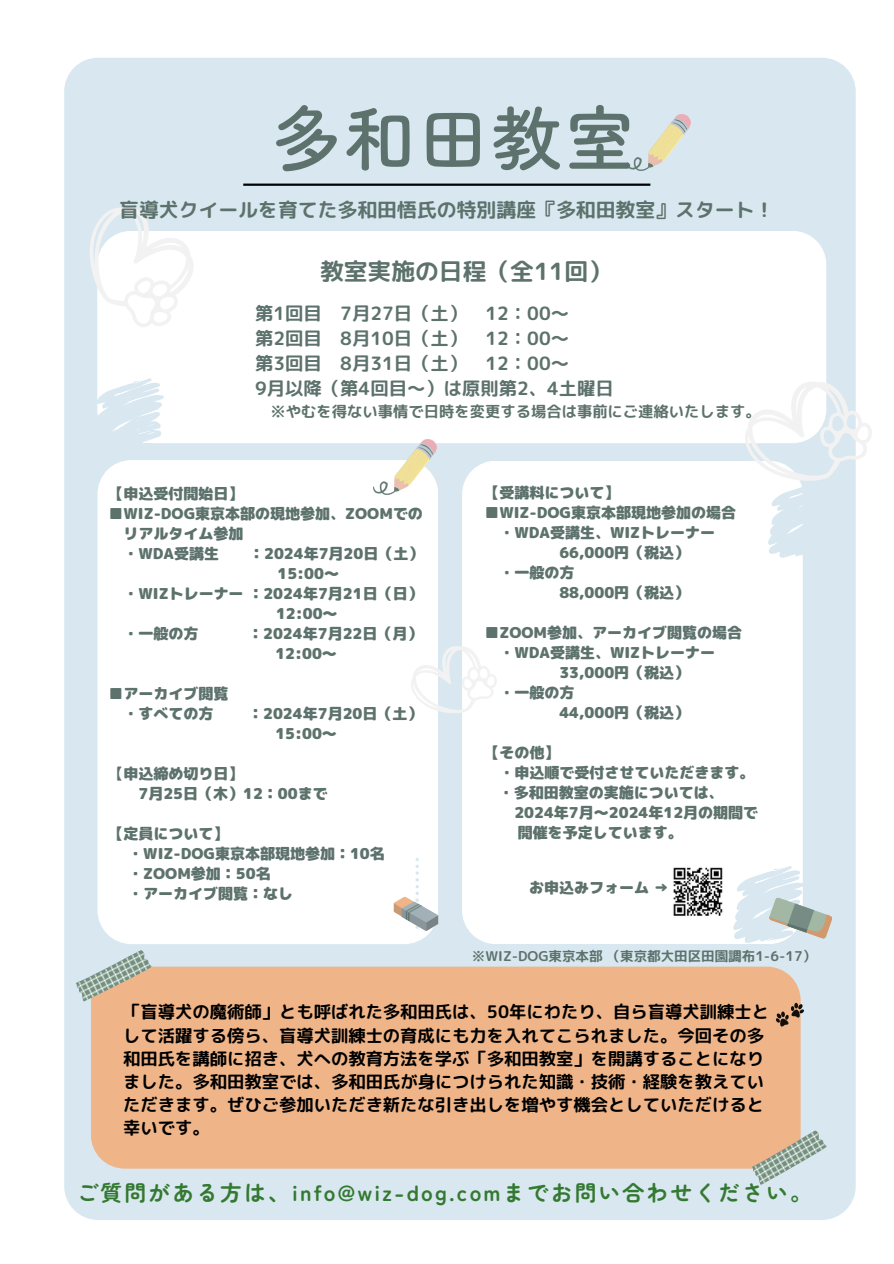
<style>
.page{position:relative;width:894px;height:1264px;background:#fff}
.page>*{position:absolute;margin:0;border:0;box-sizing:border-box;transform-origin:0 0}
.t1{font:73.35px "Canva Tsuku A Rd Gothic Std B";color:#5d726c}
.t2{font:23.7px "rounded mplus 1 p bold";color:#5d726c}
.t3{font:700 21.75px "Zen Maru Gothic";letter-spacing:.1em;color:#347931}
.t4{font:19.8px "rounded mplus 1 p bold";color:#5d726c}
.t5{font:18.3px/24.8px "rounded mplus 1 p bold";color:#5d726c}
.t6{font:17.25px/23.1px "rounded mplus 1 p bold";color:#000}
.t7{font:15.3px "rounded mplus 1 p bold";color:#5d726c}
.t8{font:15px/20px "rounded mplus 1 p black";color:#5d726c}
.t9{font:13.5px "rounded mplus 1 p bold";color:#5d726c}
.s1{font-family:"rounded mplus 1 p bold"}
</style>
<div class="page">
<div style="left:64px;top:58px;width:791px;height:1161px;background:#d9e8f0;border-radius:34px"></div>
<div style="left:97px;top:460px;width:341px;height:484px;background:#fff"></div>
<div style="left:91px;top:966px;width:709px;height:202px;background:#efb487"></div>
<div style="left:462px;top:461px;width:340px;height:482px;background:#fff"></div>
<hr style="left:243px;top:183px;width:407px;height:3px;background:#000">
<svg style="left:393px;top:857px;width:45px;height:74px;background:#e6e6e4"></svg>
<svg style="left:76px;top:950px;width:77px;height:52px"></svg>
<svg style="left:750px;top:1128px;width:77px;height:57px"></svg>
<div style="left:97px;top:231px;width:729px;height:212px;background:#fff"></div>
<img style="left:627px;top:115px;width:63px;height:55px">
<svg style="left:775px;top:1002px;width:28px;height:24px"></svg>
<svg style="left:90px;top:207px;width:123px;height:132px"></svg>
<svg style="left:402px;top:634px;width:101px;height:96px"></svg>
<img style="left:373px;top:439px;width:63px;height:55px">
<svg style="left:732px;top:364px;width:140px;height:210px"></svg>
<svg style="left:714px;top:857px;width:118px;height:87px"></svg>
<svg style="left:97px;top:369px;width:86px;height:102px"></svg>
<img style="left:670px;top:864px;width:54px;height:53px">
<h1 class="t1" style="left:269px;top:101px;width:368px">多和田教室</h1>
<h6 class="t4" style="left:119px;top:196px;width:656px">盲導犬クイールを育てた多和田悟氏の特別講座『多和田教室』スタート！</h6>
<h6 class="t2" style="left:320px;top:255px;width:293px">教室実施の日程（全11回）</h6>
<h3 class="t5" style="left:255px;top:301px;width:360px">第1回目 7月27日（土） 12：00～<br>第2回目 8月10日（土） 12：00～<br>第3回目 8月31日（土） 12：00～<br>9月以降（第4回目～）は原則第2、4土曜日</h3>
<h3 class="t7" style="left:270px;top:401px;width:491px">※やむを得ない事情で日時を変更する場合は事前にご連絡いたします。</h3>
<p class="t8" style="left:108px;top:483px;width:136px">【申込受付開始日】</p>
<p class="t8" style="left:123px;top:503px;width:301px;text-indent:-15px">■WIZ-DOG東京本部の現地参加、ZOOMでのリアルタイム参加<br>・WDA受講生</p>
<p class="t8" style="left:249px;top:543px;width:176px">：2024年7月20日（土）</p>
<p class="t8" style="left:277px;top:563px;width:63px">15:00～</p>
<p class="t8" style="left:123px;top:583px;width:300px">・WIZトレーナー：2024年7月21日（日）</p>
<p class="t8" style="left:276px;top:603px;width:63px">12:00～</p>
<p class="t8" style="left:123px;top:623px;width:76px">・一般の方</p>
<p class="t8" style="left:275px;top:623px;width:148px;text-indent:-27px">：2024年7月22日（月）<br>12:00～</p>
<p class="t8" style="left:108px;top:683px;width:121px;text-align:center">■アーカイブ閲覧・すべての方</p>
<p class="t8" style="left:275px;top:703px;width:148px;text-indent:-27px">：2024年7月20日（土）<br>15:00～</p>
<h5 class="t8" style="left:138px;top:763px;width:191px;text-indent:-30px"><span class="s1">【</span>申込締め切り日】<br>7月25日（木）12：00まで</h5>
<h5 class="t8" style="left:128px;top:823px;width:258px;text-indent:-20px">【定員について】<br>・WIZ-DOG東京本部現地参加：10名・ZOOM参加：50名</h5>
<h6 class="t8" style="left:128px;top:883px;width:166px">・アーカイブ閲覧：なし</h6>
<h2 class="t8" style="left:484px;top:482px;width:136px">【受講料について】</h2>
<h2 class="t8" style="left:484px;top:502px;width:253px">■WIZ-DOG東京本部現地参加の場合</h2>
<h2 class="t8" style="left:499px;top:522px;width:217px">・WDA受講生、WIZトレーナー</h2>
<h2 class="t8" style="left:559px;top:542px;width:131px">66,000円（税込）</h2>
<h2 class="t8" style="left:499px;top:562px;width:76px">・一般の方</h2>
<h2 class="t8" style="left:559px;top:582px;width:131px">88,000円（税込）</h2>
<h6 class="t8" style="left:484px;top:622px;width:259px">■ZOOM参加、アーカイブ閲覧の場合</h6>
<h6 class="t8" style="left:499px;top:642px;width:217px">・WDA受講生、WIZトレーナー</h6>
<h6 class="t8" style="left:559px;top:662px;width:131px">33,000円（税込）</h6>
<h6 class="t8" style="left:499px;top:682px;width:76px">・一般の方</h6>
<h6 class="t8" style="left:559px;top:702px;width:131px">44,000円（税込）</h6>
<p class="t8" style="left:484px;top:742px;width:76px">【その他】</p>
<p class="t8" style="left:499px;top:762px;width:256px">・申込順で受付させていただきます。</p>
<p class="t8" style="left:498px;top:782px;width:226px">・多和田教室の実施については、</p>
<p class="t8" style="left:514px;top:802px;width:245px">2024年7月～2024年12月の期間で</p>
<p class="t8" style="left:517px;top:822px;width:166px">開催を予定しています。</p>
<p class="t8" style="left:529px;top:877px;width:141px">お申込みフォーム →</p>
<p class="t9" style="left:472px;top:946px;width:345px">※WIZ-DOG東京本部（東京都大田区田園調布1-6-17）</p>
<h5 class="t6" style="left:123px;top:1000px;width:647px">「盲導犬の魔術師」とも呼ばれた多和田氏は、50年にわたり、自ら盲導犬訓練士として活躍する傍ら、盲導犬訓練士の育成にも力を入れてこられました。今回その多和田氏を講師に招き、犬への教育方法を学ぶ「多和田教室」を開講することになりました。多和田教室では、多和田氏が身につけられた知識・技術・経験を教えていただきます。ぜひご参加いただき新たな引き出しを増やす機会としていただけると幸いです。</h5>
<h5 class="t3" style="left:77px;top:1175px;width:736px">ご質問がある方は、info@wiz-dog.comまでお問い合わせください。</h5>
</div>
